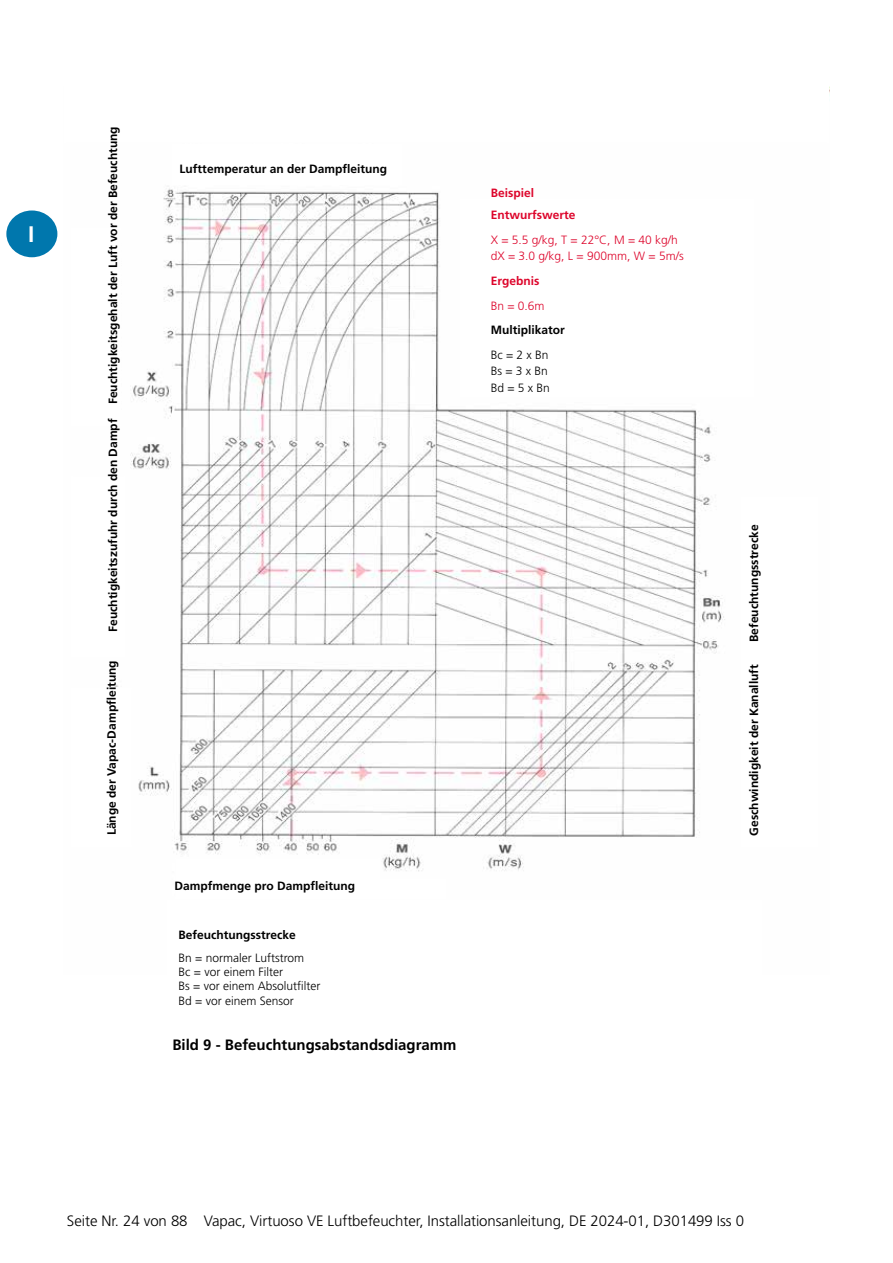
<style>
.page{position:relative;width:893px;height:1263px;background:#fff}
.page>*{position:absolute;margin:0;border:0;box-sizing:border-box;transform-origin:0 0}
.t1{font:700 22.5px "Frutiger LT Pro";color:#fff}
.t2{font:300 15px "Frutiger LT Pro";letter-spacing:-.005em;color:#000}
.t3{font:700 15px "Frutiger LT Pro";color:#000}
.t4{font:700 12px "Frutiger LT Pro";color:#000}
.t5{font:300 12px/14.4px "Frutiger LT Pro";color:#000}
.t6{font:300 12px/16.2px "Frutiger LT Pro";color:#dd052b}
.t7{font:700 12px/23px "Frutiger LT Pro";color:#dd052b}
</style>
<div class="page">
<div style="left:6px;top:210px;width:51px;height:47px;background:#0077ad;border-radius:50%"></div>
<img style="left:114px;top:188px;width:611px;height:684px">
<div style="left:459px;top:198px;width:295px;height:199px;background:#fff"></div>
<div style="left:174px;top:857px;width:206px;height:42px;background:#fff"></div>
<div style="left:71px;top:228px;width:51px;height:199px;background:#fff"></div>
<div style="left:71px;top:475px;width:55px;height:182px;background:#fff"></div>
<div style="left:71px;top:687px;width:62px;height:160px;background:#fff"></div>
<h1 class="t1" style="left:28px;top:221px;width:8px">I</h1>
<p class="t4" style="left:106px;top:404px;width:280px;rotate:-90deg">Feuchtigkeitsgehalt der Luft vor der Befeuchtung</p>
<p class="t4" style="left:106px;top:632px;width:215px;rotate:-90deg">Feuchtigkeitszufuhr durch den Dampf</p>
<p class="t4" style="left:105px;top:835px;width:176px;rotate:-90deg">Länge der Vapac-Dampfleitung</p>
<p class="t4" style="left:180px;top:161px;width:209px">Lufttemperatur an der Dampfleitung</p>
<p class="t7" style="left:491px;top:181px;width:86px">Beispiel<br>Entwurfswerte</p>
<p class="t6" style="left:491px;top:232px;width:194px">X = 5.5 g/kg, T = 22°C, M = 40 kg/h dX = 3.0 g/kg, L = 900mm, W = 5m/s</p>
<p class="t7" style="left:491px;top:269px;width:50px">Ergebnis</p>
<p class="t6" style="left:491px;top:298px;width:55px">Bn = 0.6m</p>
<p class="t4" style="left:491px;top:323px;width:76px">Multiplikator</p>
<p class="t5" style="left:491px;top:347px;width:61px;line-height:16.2px">Bc = 2 x Bn<br>Bs = 3 x Bn<br>Bd = 5 x Bn</p>
<p class="t4" style="left:175px;top:878px;width:182px">Dampfmenge pro Dampfleitung</p>
<p class="t4" style="left:179px;top:927px;width:119px">Befeuchtungsstrecke</p>
<p class="t5" style="left:179px;top:950px;width:143px">Bn = normaler Luftstrom<br>Bc = vor einem Filter<br>Bs = vor einem Absolutfilter<br>Bd = vor einem Sensor</p>
<p class="t3" style="left:172px;top:1036px;width:286px">Bild 9 - Befeuchtungsabstandsdiagramm</p>
<p class="t4" style="left:747px;top:642px;width:119px;rotate:-90deg">Befeuchtungsstrecke</p>
<p class="t4" style="left:747px;top:836px;width:173px;rotate:-90deg">Geschwindigkeit der Kanalluft</p>
<p class="t2" style="left:67px;top:1212px;width:679px">Seite Nr. 24 von 88 Vapac, Virtuoso VE Luftbefeuchter, Installationsanleitung, DE 2024-01, D301499 Iss 0</p>
</div>
